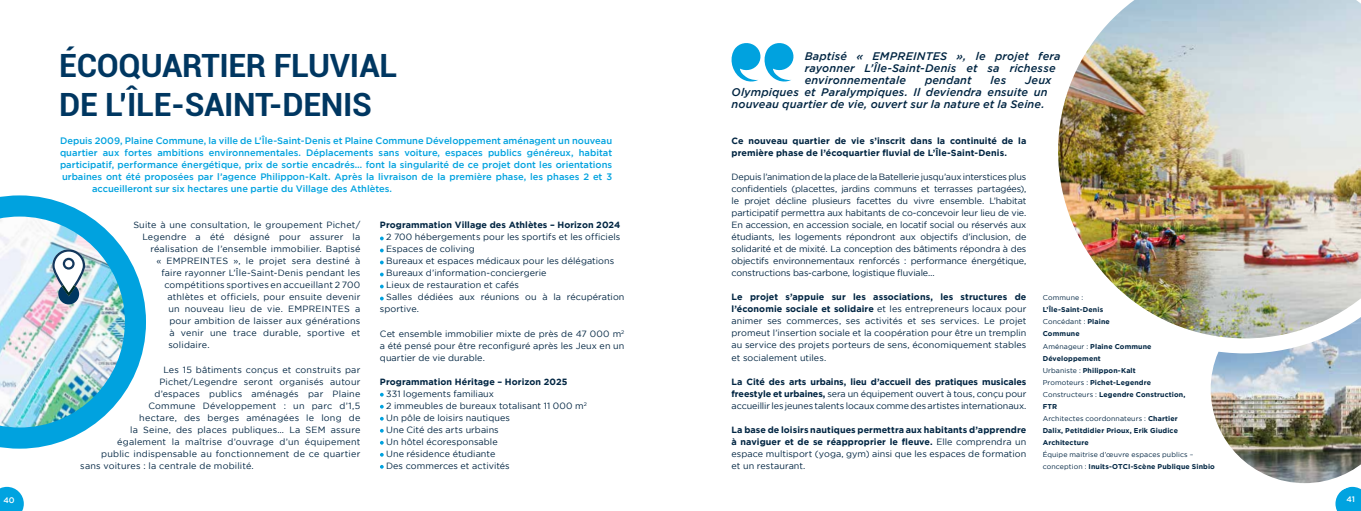
<style>
.page{position:relative;width:1361px;height:511px;background:#fff}
.page>*{position:absolute;margin:0;border:0;box-sizing:border-box;transform-origin:0 0}
.t1{font:700 32px/38.4px "Roboto";letter-spacing:-.01em;color:#003761}
.t2{font:italic 500 11px/12px "Gotham";letter-spacing:.015em;color:#002542}
.t3{font:500 9.4px "Gotham";color:#00a2df}
.t4{font:9px/12px "Gotham";letter-spacing:.015em;color:#002542;text-align:justify}
.t5{font:700 9px/12px "Gotham";letter-spacing:.01em;color:#002542}
.t6{font:500 8px "Gotham";color:#fff}
.t7{font:700 7px/12px "Gotham";letter-spacing:.02em;color:#002542}
.t8{font:7px/12px "Gotham";letter-spacing:.015em;color:#002542}
.s1{font-weight:700}
.s2{font-weight:400}
</style>
<div class="page">
<svg style="left:0;top:486px;width:24px;height:24px"></svg>
<svg style="left:1335px;top:496px;width:26px;height:14px"></svg>
<svg style="left:380px;top:236px;width:4px;height:4px"></svg>
<svg style="left:380px;top:248px;width:4px;height:4px"></svg>
<svg style="left:380px;top:260px;width:4px;height:4px"></svg>
<svg style="left:380px;top:272px;width:4px;height:4px"></svg>
<svg style="left:380px;top:284px;width:4px;height:4px"></svg>
<svg style="left:380px;top:296px;width:4px;height:4px"></svg>
<svg style="left:380px;top:392px;width:4px;height:4px"></svg>
<svg style="left:380px;top:404px;width:4px;height:4px"></svg>
<svg style="left:380px;top:416px;width:4px;height:4px"></svg>
<svg style="left:380px;top:428px;width:4px;height:4px"></svg>
<svg style="left:380px;top:440px;width:4px;height:4px"></svg>
<svg style="left:380px;top:452px;width:4px;height:4px"></svg>
<svg style="left:380px;top:465px;width:4px;height:3px"></svg>
<img style="left:1210px;top:353px;width:151px;height:143px">
<img style="left:1058px;top:0;width:303px;height:353px">
<svg style="left:731px;top:43px;width:63px;height:39px"></svg>
<img style="left:0;top:195px;width:146px;height:253px">
<div style="left:58px;top:283px;width:21px;height:21px;background:#003761;border-radius:50%"></div>
<svg style="left:52px;top:249px;width:33px;height:47px"></svg>
<h1 class="t1" style="left:59px;top:45px;width:339px">ÉCOQUARTIER FLUVIAL<br>DE L’ÎLE-SAINT-DENIS</h1>
<p class="t3" style="left:60px;top:135px;width:554px">Depuis 2009, Plaine Commune, la ville de L’Île-Saint-Denis et Plaine Commune Développement aménagent un nouveau</p>
<p class="t3" style="left:60px;top:147px;width:553px">quartier aux fortes ambitions environnementales. Déplacements sans voiture, espaces publics généreux, habitat</p>
<p class="t3" style="left:60px;top:159px;width:554px">participatif, performance énergétique, prix de sortie encadrés… font la singularité de ce projet dont les orientations</p>
<p class="t3" style="left:62px;top:171px;width:551px">urbaines ont été proposées par l’agence Philippon-Kalt. Après la livraison de la première phase, les phases 2 et 3</p>
<p class="t3" style="left:92px;top:183px;width:301px">accueilleront sur six hectares une partie du Village des Athlètes.</p>
<p class="t4" style="left:133px;top:219px;width:228px">Suite à une consultation, le groupement Pichet/</p>
<p class="t4" style="left:142px;top:231px;width:220px">Legendre a été désigné pour assurer la</p>
<p class="t4" style="left:150px;top:243px;width:211px">réalisation de l’ensemble immobilier. Baptisé</p>
<p class="t4" style="left:156px;top:255px;width:205px">« EMPREINTES », le projet sera destiné à</p>
<p class="t4" style="left:161px;top:267px;width:201px">faire rayonner L’Île-Saint-Denis pendant les</p>
<p class="t4" style="left:164px;top:279px;width:197px">compétitions sportives en accueillant 2 700</p>
<p class="t4" style="left:167px;top:291px;width:195px">athlètes et officiels, pour ensuite devenir</p>
<p class="t4" style="left:168px;top:303px;width:194px">un nouveau lieu de vie. EMPREINTES a</p>
<p class="t4" style="left:169px;top:315px;width:193px">pour ambition de laisser aux générations</p>
<p class="t4" style="left:169px;top:327px;width:193px">à venir une trace durable, sportive et</p>
<p class="t4" style="left:168px;top:339px;width:43px">solidaire.</p>
<p class="t4" style="left:163px;top:363px;width:199px">Les 15 bâtiments conçus et construits par</p>
<p class="t4" style="left:159px;top:375px;width:202px">Pichet/Legendre seront organisés autour</p>
<p class="t4" style="left:154px;top:387px;width:208px">d’espaces publics aménagés par Plaine</p>
<p class="t4" style="left:148px;top:399px;width:213px">Commune Développement : un parc d’1,5</p>
<p class="t4" style="left:139px;top:411px;width:222px">hectare, des berges aménagées le long de</p>
<p class="t4" style="left:130px;top:423px;width:232px">la Seine, des places publiques… La SEM assure</p>
<p class="t4" style="left:117px;top:435px;width:245px">également la maîtrise d’ouvrage d’un équipement</p>
<p class="t4" style="left:101px;top:447px;width:260px">public indispensable au fonctionnement de ce quartier</p>
<p class="t4" style="left:80px;top:459px;width:175px">sans voitures : la centrale de mobilité.</p>
<p class="t5" style="left:380px;top:219px;width:242px">Programmation Village des Athlètes – Horizon 2024</p>
<p class="t4" style="left:386px;top:231px;width:236px">2 700 hébergements pour les sportifs et les officiels</p>
<p class="t4" style="left:386px;top:243px;width:90px">Espaces de coliving</p>
<p class="t4" style="left:386px;top:255px;width:230px">Bureaux et espaces médicaux pour les délégations</p>
<p class="t4" style="left:386px;top:267px;width:162px">Bureaux d’information-conciergerie</p>
<p class="t4" style="left:386px;top:279px;width:135px">Lieux de restauration et cafés</p>
<p class="t4" style="left:386px;top:291px;width:240px">Salles dédiées aux réunions ou à la récupération</p>
<p class="t4" style="left:380px;top:303px;width:41px">sportive.</p>
<p class="t4" style="left:380px;top:327px;width:246px">Cet ensemble immobilier mixte de près de 47 000 m<sup>2 </sup>a été pensé pour être reconfiguré après les Jeux en un quartier de vie durable.</p>
<p class="t5" style="left:380px;top:375px;width:189px">Programmation Héritage – Horizon 2025</p>
<p class="t4" style="left:386px;top:387px;width:202px;text-align:left">331 logements familiaux<br>2 immeubles de bureaux totalisant 11 000 m<sup>2<br></sup>Un pôle de loisirs nautiques<br>Une Cité des arts urbains<br>Un hôtel écoresponsable<br>Une résidence étudiante<br>Des commerces et activités</p>
<p class="t2" style="left:805px;top:50px;width:257px">Baptisé « EMPREINTES », le projet fera rayonner L’Île-Saint-Denis et sa richesse environnementale</p>
<p class="t2" style="left:925px;top:74px;width:48px">pendant</p>
<p class="t2" style="left:990px;top:74px;width:17px">les</p>
<p class="t2" style="left:731px;top:74px;width:321px;text-indent:294px">Jeux<br>Olympiques et Paralympiques. Il deviendra ensuite un nouveau quartier de vie, ouvert sur la nature et la Seine.</p>
<p class="t5" style="left:731px;top:135px;width:296px">Ce nouveau quartier de vie s’inscrit dans la continuité de la première phase de l’écoquartier fluvial de L’Île-Saint-Denis.</p>
<p class="t4" style="left:731px;top:171px;width:296px">Depuis l’animation de la place de la Batellerie jusqu’aux interstices plus confidentiels (placettes, jardins communs et terrasses partagées), le projet décline plusieurs facettes du vivre ensemble. L’habitat participatif permettra aux habitants de co-concevoir leur lieu de vie.<br>En accession, en accession sociale, en locatif social ou réservés aux étudiants, les logements répondront aux objectifs d’inclusion, de solidarité et de mixité. La conception des bâtiments répondra à des objectifs environnementaux renforcés : performance énergétique, constructions bas-carbone, logistique fluviale…</p>
<p class="t4" style="left:731px;top:291px;width:296px"><span class="s1">Le projet s’appuie sur les associations, les structures de l’économie sociale et solidaire</span> et les entrepreneurs locaux pour animer ses commerces, ses activités et ses services. Le projet promeut l’insertion sociale et la coopération pour être un tremplin au service des projets porteurs de sens, économiquement stables et socialement utiles.</p>
<p class="t4" style="left:731px;top:375px;width:296px"><span class="s1">La Cité des arts urbains, lieu d’accueil des pratiques musicales freestyle et urbaines,</span> sera un équipement ouvert à tous, conçu pour accueillir les jeunes talents locaux comme des artistes internationaux.</p>
<p class="t5" style="left:731px;top:423px;width:296px;text-align:justify">La base de loisirs nautiques permettra aux habitants d’apprendre à naviguer et de se réapproprier le fleuve. <span class="s2">Elle comprendra un espace multisport (yoga, gym) ainsi que les espaces de formation et un restaurant.</span></p>
<p class="t8" style="left:1042px;top:291px;width:42px">Commune :</p>
<p class="t7" style="left:1042px;top:303px;width:144px">L’Île-Saint-Denis<br><span class="s2">Concédant :</span> Plaine<br>Commune<br><span class="s2">Aménageur :</span> Plaine Commune<br>Développement<br><span class="s2">Urbaniste :</span> Philippon-Kalt<br><span class="s2">Promoteurs :</span> Pichet-Legendre<br><span class="s2">Constructeurs :</span> Legendre Construction,<br>FTR<br><span class="s2">Architectes coordonnateurs :</span> Chartier<br>Dalix, Petitdidier Prioux, Erik Giudice<br>Architecture</p>
<p class="t8" style="left:1042px;top:447px;width:174px">Équipe maitrise d’œuvre espaces publics – conception : <span class="s1">Inuits-OTCI-Scène Publique Sinbio</span></p>
<p class="t6" style="left:4px;top:495px;width:13px">40</p>
<p class="t6" style="left:1346px;top:494px;width:10px">41</p>
</div>
